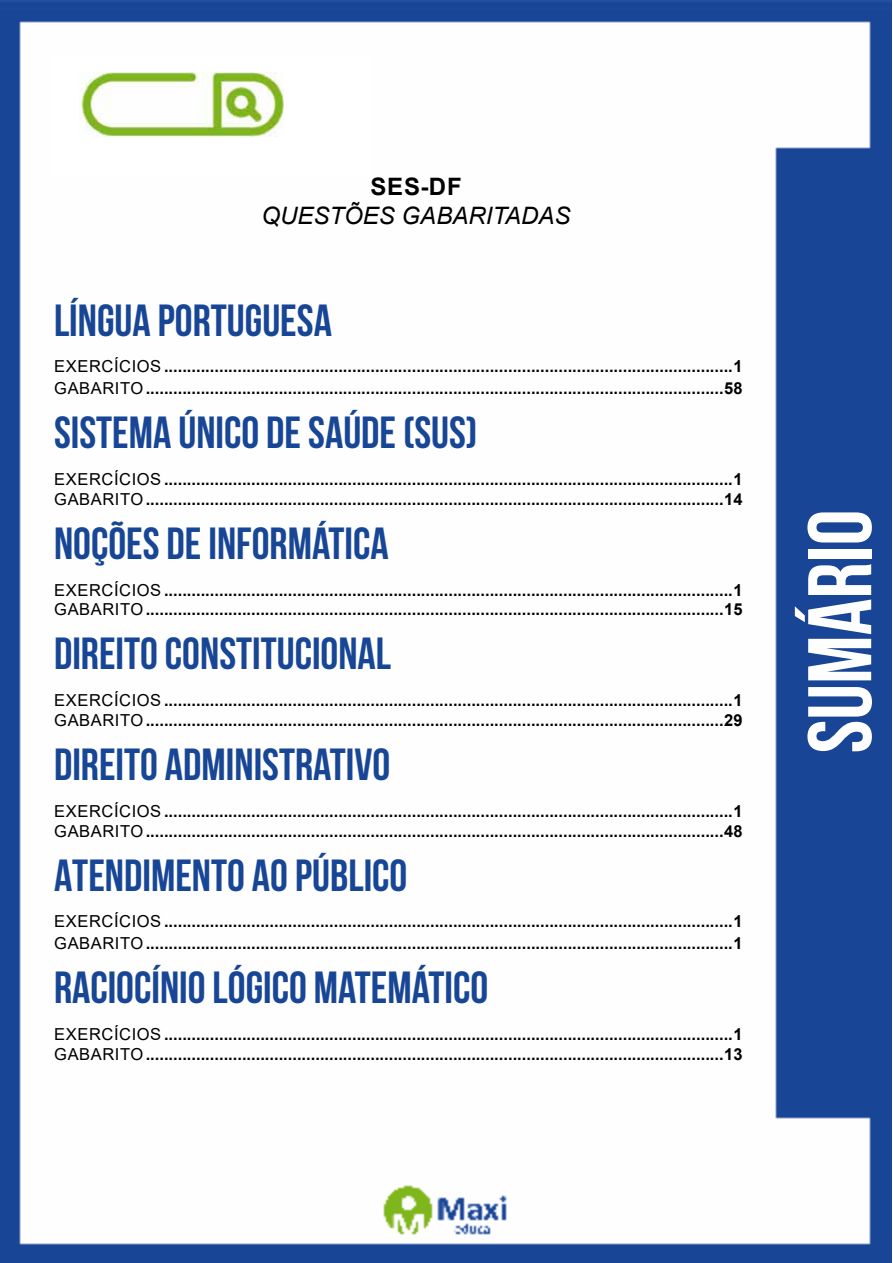
<style>
.page{position:relative;width:893px;height:1263px;background:#fff}
.page>*{position:absolute;margin:0;border:0;box-sizing:border-box;transform-origin:0 0}
.t1{font:700 90px "Bebas Neue";color:#fff}
.t2{font:700 45px "Bebas Neue";color:#184696}
.t3{font:italic 24px "Arial";color:#000}
.t4{font:700 24px "Arial";color:#000}
.t5{font:700 16.5px/19.8px "Arial";color:#000}
.s1{font-weight:400}
</style>
<div class="page">
<img style="left:0;top:0;width:892px;height:1263px">
<div style="left:53px;top:55px;width:317px;height:121px;background:#fff"></div>
<img style="left:81px;top:72px;width:202px;height:64px">
<h3 class="t4" style="left:370px;top:170px;width:93px">SES-DF</h3>
<h3 class="t3" style="left:262px;top:200px;width:310px">QUESTÕES GABARITADAS</h3>
<h2 class="t2" style="left:54px;top:295px;width:279px">LÍNGUA PORTUGUESA</h2>
<p class="t5" style="left:54px;top:356px;width:690px;line-height:21.6px"><span class="s1">EXERCÍCIOS</span> ............................................................................................................................1<br><span class="s1">GABARITO</span>..............................................................................................................................58</p>
<h2 class="t2" style="left:54px;top:408px;width:425px">SISTEMA ÚNICO DE SAÚDE (SUS)</h2>
<p class="t5" style="left:54px;top:469px;width:690px"><span class="s1">EXERCÍCIOS</span> ............................................................................................................................1<br><span class="s1">GABARITO</span>..............................................................................................................................14</p>
<h2 class="t2" style="left:54px;top:518px;width:336px">NOÇÕES DE INFORMÁTICA</h2>
<p class="t5" style="left:54px;top:580px;width:690px"><span class="s1">EXERCÍCIOS</span> ............................................................................................................................1<br><span class="s1">GABARITO</span>..............................................................................................................................15</p>
<h2 class="t2" style="left:54px;top:629px;width:339px">DIREITO CONSTITUCIONAL</h2>
<p class="t5" style="left:54px;top:691px;width:690px"><span class="s1">EXERCÍCIOS</span> ............................................................................................................................1<br><span class="s1">GABARITO</span>..............................................................................................................................29</p>
<h2 class="t2" style="left:54px;top:740px;width:338px">DIREITO ADMINISTRATIVO</h2>
<p class="t5" style="left:54px;top:801px;width:690px"><span class="s1">EXERCÍCIOS</span> ............................................................................................................................1<br><span class="s1">GABARITO</span>..............................................................................................................................48</p>
<h2 class="t2" style="left:54px;top:850px;width:355px">ATENDIMENTO AO PÚBLICO</h2>
<p class="t5" style="left:54px;top:911px;width:690px;line-height:21.6px"><span class="s1">EXERCÍCIOS</span> ............................................................................................................................1<br><span class="s1">GABARITO</span>................................................................................................................................1</p>
<h2 class="t2" style="left:54px;top:963px;width:436px">RACIOCÍNIO LÓGICO MATEMÁTICO</h2>
<p class="t5" style="left:54px;top:1024px;width:690px"><span class="s1">EXERCÍCIOS</span> ............................................................................................................................1<br><span class="s1">GABARITO</span>..............................................................................................................................13</p>
<h1 class="t1" style="left:791px;top:753px;width:245px;rotate:-90deg">SUMÁRIO</h1>
</div>
